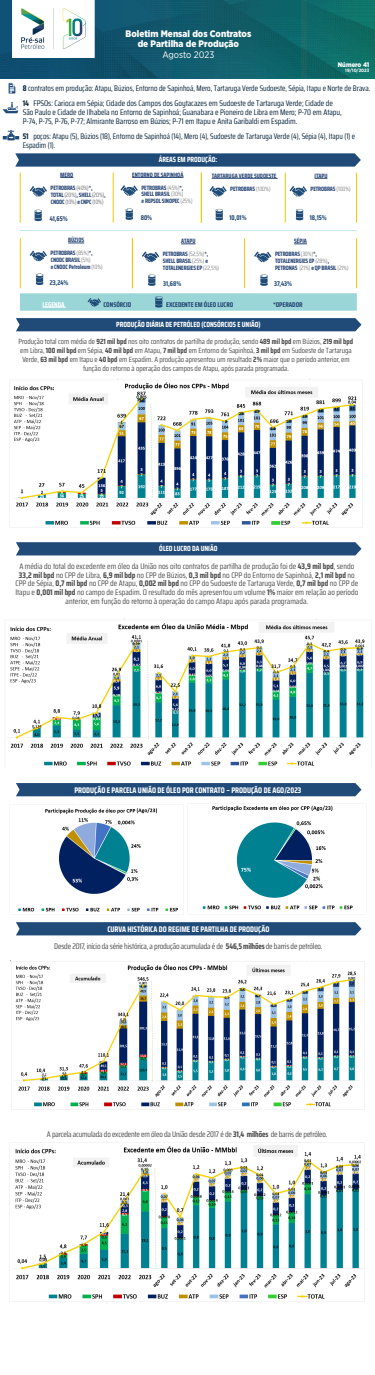
<style>
.page{position:relative;width:375px;height:1375px;background:#fff}
.page>*{position:absolute;margin:0;border:0;box-sizing:border-box;transform-origin:0 0}
.Parágrafo_básico{font:900 9.44px/10.4px "Gotham Narrow";color:#fff;text-align:center}
.Parágrafo_básico-2{font:9.44px "Gotham Narrow";letter-spacing:-.005em;color:#fff}
.texto{font:8.12px/8.8px "Saira Condensed";color:#4a4a4a;text-align:center}
.texto-2{font:8.12px/8.8px "Saira Condensed";color:#002037}
.texto-3{font:8.12px "Saira Condensed";letter-spacing:-.02em;color:#4a4a4a}
.texto-4{font:8.12px/8.8px "Saira Condensed";color:#002037;scale:.96 1}
.Titulos{font:700 8.12px "Saira Condensed";color:#fff}
.texto-5{font:7.5px/9px "Saira Condensed";color:#4a4a4a;text-align:center}
.Titulos-2{font:700 7.5px "Saira Condensed";color:#fff}
.texto-6{font:700 6.88px "Saira Condensed";color:#274575}
.Titulos-3{font:700 6.88px "Saira Condensed";color:#204b78}
.Titulos-4{font:700 6.88px "Saira Condensed";color:#274575}
.texto-7{font:700 6.88px "Saira Condensed";color:#fff}
.Parágrafo_básico-3{font:900 6.62px "Gotham Narrow";color:#fff}
.Titulos-5{font:700 6.25px/6.9px "Saira Condensed";letter-spacing:-.02em;color:#274575}
.Titulos-6{font:700 6.25px "Saira Condensed";color:#274575}
.Parágrafo_básico-4{font:700 4.75px "Gotham Narrow";color:#fff}
.s1{font-weight:700}
.s2{font-weight:700;color:#0e2538}
.s3{font-weight:400;color:#737073}
.s4{font-weight:400;color:#878787}
</style>
<div class="page">
<div style="left:0;top:0;width:375px;height:78px;background:linear-gradient(to right,#114a73,#0f6e66)"></div>
<svg style="left:3px;top:102px;width:15px;height:11px"></svg>
<svg style="left:3px;top:130px;width:16px;height:10px"></svg>
<svg style="left:8px;top:82px;width:8px;height:12px"></svg>
<svg style="left:16px;top:542px;width:346px;height:13px;background:#26507c"></svg>
<svg style="left:16px;top:318px;width:346px;height:13px;background:#244e7a"></svg>
<svg style="left:16px;top:922px;width:346px;height:13px;background:#264f7b"></svg>
<svg style="left:15px;top:153px;width:346px;height:14px;background:#2f5781"></svg>
<svg style="left:60px;top:177px;width:13px;height:1px"></svg>
<hr style="left:132px;top:177px;width:51px;height:1px;background:#274575">
<hr style="left:212px;top:178px;width:66px;height:1px;background:#274575">
<svg style="left:315px;top:178px;width:12px;height:1px"></svg>
<svg style="left:30px;top:186px;width:17px;height:11px"></svg>
<svg style="left:121px;top:185px;width:17px;height:11px"></svg>
<svg style="left:209px;top:186px;width:18px;height:11px"></svg>
<svg style="left:290px;top:186px;width:17px;height:11px"></svg>
<svg style="left:34px;top:210px;width:8px;height:11px"></svg>
<svg style="left:126px;top:208px;width:7px;height:12px"></svg>
<svg style="left:216px;top:209px;width:7px;height:11px"></svg>
<svg style="left:296px;top:209px;width:7px;height:11px"></svg>
<hr style="left:285px;top:173px;width:1px;height:50px;background:#fcc400">
<hr style="left:20px;top:173px;width:1px;height:50px;background:#fcc400">
<hr style="left:113px;top:173px;width:1px;height:50px;background:#fcc400">
<hr style="left:201px;top:173px;width:1px;height:50px;background:#fcc400">
<div style="left:20px;top:293px;width:337px;height:18px;background:#9ad6d7"></div>
<svg style="left:43px;top:307px;width:23px;height:1px"></svg>
<svg style="left:88px;top:298px;width:13px;height:9px"></svg>
<svg style="left:155px;top:296px;width:8px;height:12px"></svg>
<svg style="left:181px;top:244px;width:15px;height:1px"></svg>
<svg style="left:142px;top:251px;width:17px;height:12px"></svg>
<svg style="left:148px;top:274px;width:8px;height:12px"></svg>
<hr style="left:244px;top:238px;width:1px;height:50px;background:#fcc400">
<hr style="left:356px;top:238px;width:1px;height:50px;background:#fcc400">
<hr style="left:20px;top:238px;width:1px;height:50px;background:#fcc400">
<hr style="left:132px;top:238px;width:1px;height:50px;background:#fcc400">
<svg style="left:294px;top:244px;width:13px;height:1px"></svg>
<svg style="left:254px;top:251px;width:17px;height:12px"></svg>
<svg style="left:260px;top:274px;width:8px;height:12px"></svg>
<svg style="left:68px;top:243px;width:16px;height:1px"></svg>
<svg style="left:30px;top:251px;width:17px;height:11px"></svg>
<svg style="left:36px;top:274px;width:7px;height:11px"></svg>
<hr style="left:20px;top:230px;width:337px;height:1px;background:#00999c">
<img style="left:9px;top:1141px;width:356px;height:162px">
<svg style="left:16px;top:783px;width:346px;height:13px;background:#244e7a"></svg>
<img style="left:10px;top:961px;width:355px;height:149px">
<hr style="left:356px;top:173px;width:1px;height:50px;background:#fcc400">
<img style="left:10px;top:378px;width:352px;height:151px">
<img style="left:18px;top:804px;width:166px;height:111px">
<img style="left:202px;top:803px;width:151px;height:107px">
<img style="left:12px;top:0;width:82px;height:58px">
<img style="left:7px;top:619px;width:361px;height:147px">
<p class="Parágrafo_básico" style="left:125px;top:28px;width:127px">Boletim Mensal dos Contratos de Partilha de Produção</p>
<p class="Parágrafo_básico-2" style="left:162px;top:49px;width:54px">Agosto 2023</p>
<p class="Parágrafo_básico-3" style="left:338px;top:60px;width:33px">Número 41</p>
<p class="Parágrafo_básico-4" style="left:345px;top:67px;width:26px">19/10/2023</p>
<p class="texto-2" style="left:23px;top:83px;width:349px"><span class="s1">8</span> contratos em produção: Atapu, Búzios, Entorno de Sapinhoá, Mero, Tartaruga Verde Sudoeste, Sépia, Itapu e Norte de Brava.</p>
<p class="texto-2" style="left:23px;top:99px;width:321px"><span class="s2">14</span> FPSOs: Carioca em Sépia; Cidade dos Campos dos Goytacazes em Sudoeste de Tartaruga Verde; Cidade de<br>São Paulo e Cidade de Ilhabela no Entorno de Sapinhoá; Guanabara e Pioneiro de Libra em Mero; P-70 em Atapu,<br>P-74, P-75, P-76, P-77; Almirante Barroso em Búzios; P-71 em Itapu e Anita Garibaldi em Espadim.</p>
<p class="texto-4" style="left:23px;top:132px;width:348px"><span class="s2">51</span> poços: Atapu (5), Búzios (18), Entorno de Sapinhoá (14), Mero (4), Sudoeste de Tartaruga Verde (4), Sépia (4), Itapu (1) e<br>Espadim (1).</p>
<p class="Titulos-2" style="left:159px;top:154px;width:60px">ÁREAS EM PRODUÇÃO:</p>
<p class="Titulos-5" style="left:60px;top:171px;width:15px">MERO</p>
<p class="Titulos-6" style="left:132px;top:170px;width:53px">ENTORNO DE SAPINHOÁ</p>
<p class="Titulos-6" style="left:212px;top:171px;width:66px">TARTARUGA VERDE SUDOESTE</p>
<p class="Titulos-5" style="left:315px;top:172px;width:14px">ITAPU</p>
<p class="Titulos-5" style="left:51px;top:185px;width:56px">PETROBRAS <span class="s3">(40%)</span>*,<br>TOTAL <span class="s3">(20%)</span>, SHELL <span class="s3">(20%)</span>,<br>CNOOC <span class="s3">(10%)</span> e CNPC <span class="s3">(10%)</span></p>
<p class="Titulos-5" style="left:142px;top:184px;width:43px">PETROBRAS <span class="s4">(45%)</span>*,<br>SHELL BRASIL <span class="s4">(30%)</span></p>
<p class="Titulos-5" style="left:230px;top:185px;width:42px">PETROBRAS <span class="s4">(100%)</span></p>
<p class="Titulos-5" style="left:311px;top:185px;width:42px">PETROBRAS <span class="s4">(100%)</span></p>
<p class="Titulos-5" style="left:142px;top:198px;width:52px">e REPSOL SINOPEC <span class="s4">(25%)</span></p>
<p class="Titulos-4" style="left:50px;top:213px;width:20px">41,65%</p>
<p class="Titulos-4" style="left:141px;top:212px;width:13px">80%</p>
<p class="Titulos-3" style="left:229px;top:212px;width:19px">10,01%</p>
<p class="Titulos-3" style="left:310px;top:212px;width:19px">18,15%</p>
<p class="Titulos-5" style="left:68px;top:237px;width:18px">BÚZIOS</p>
<p class="Titulos-5" style="left:51px;top:249px;width:44px">PETROBRAS <span class="s4">(85%)</span>*,<br>CNODC BRASIL <span class="s4">(5%)</span></p>
<p class="Titulos-5" style="left:51px;top:263px;width:54px">e CNOOC Petroleum <span class="s4">(10%)</span></p>
<p class="Titulos-3" style="left:50px;top:277px;width:20px">23,24%</p>
<p class="Titulos-5" style="left:181px;top:238px;width:16px">ATAPU</p>
<p class="Titulos-5" style="left:163px;top:251px;width:58px">PETROBRAS <span class="s4">(52,5%)</span>*,<br>SHELL BRASIL <span class="s4">(25%)</span> e<br>TOTALENERGIES EP <span class="s4">(22,5%)</span></p>
<p class="Titulos-3" style="left:163px;top:278px;width:20px">31,68%</p>
<p class="Titulos-5" style="left:294px;top:238px;width:14px">SÉPIA</p>
<p class="Titulos-5" style="left:275px;top:250px;width:56px">PETROBRAS <span class="s4">(30%)</span>*,<br>TOTALENERGIES EP <span class="s4">(28%)</span>,</p>
<p class="Titulos-5" style="left:275px;top:264px;width:75px">PETRONAS <span class="s4">(21%)</span> e QP BRASIL <span class="s4">(21%)</span></p>
<p class="Titulos-3" style="left:274px;top:278px;width:19px">37,43%</p>
<p class="texto-7" style="left:43px;top:299px;width:24px">LEGENDA</p>
<p class="texto-6" style="left:104px;top:299px;width:29px">CONSÓRCIO</p>
<p class="texto-6" style="left:166px;top:299px;width:69px">EXCEDENTE EM ÓLEO LUCRO</p>
<p class="texto-6" style="left:273px;top:299px;width:31px">*OPERADOR</p>
<p class="Titulos-2" style="left:116px;top:319px;width:146px">PRODUÇÃO DIÁRIA DE PETRÓLEO (CONSÓRCIOS E UNIÃO)</p>
<p class="texto-5" style="left:19px;top:336px;width:336px">Produção total com média de <span class="s1">921 mil bpd</span> nos oito contratos de partilha de produção, sendo <span class="s1">489 mil bpd</span> em Búzios, <span class="s1">219 mil bpd </span>em Libra, <span class="s1">100 mil bpd</span> em Sépia, <span class="s1">40 mil bpd</span> em Atapu, <span class="s1">7 mil bpd</span> em Entorno de Sapinhoá, <span class="s1">3 mil bpd</span> em Sudoeste de Tartaruga Verde, <span class="s1">63 mil bpd</span> em Itapu e <span class="s1">40 bpd</span> em Espadim. A produção apresentou um resultado <span class="s1">2%</span> maior que o período anterior, em função do retorno à operação dos campos de Atapu, após parada programada.</p>
<p class="Titulos-2" style="left:159px;top:543px;width:60px">ÓLEO LUCRO DA UNIÃO</p>
<p class="texto" style="left:15px;top:561px;width:345px">A média do total do excedente em óleo da União nos oito contratos de partilha de produção foi de <span class="s1">43,9 mil bpd</span>, sendo <span class="s1">33,2 mil bpd</span> no CPP de Libra, <span class="s1">6,9 mil bdp</span> no CPP de Búzios, <span class="s1">0,3 mil bpd</span> no CPP do Entorno de Sapinhoá, <span class="s1">2,1 mil bpd</span> no CPP de Sépia, <span class="s1">0,7 mil bpd</span> no CPP de Atapu, <span class="s1">0,002 mil bpd</span> no CPP do Sudoeste de Tartaruga Verde, <span class="s1">0,7 mil bpd</span> no CPP de Itapu e <span class="s1">0,001 mil bpd</span> no campo de Espadim. O resultado do mês apresentou um volume <span class="s1">1%</span> maior em relação ao período anterior, em função do retorno à operação do campo Atapu após parada programada.</p>
<p class="Titulos" style="left:74px;top:784px;width:228px">PRODUÇÃO E PARCELA UNIÃO DE ÓLEO POR CONTRATO – PRODUÇÃO DE AGO/2023</p>
<p class="Titulos" style="left:107px;top:923px;width:164px">CURVA HISTÓRICA DO REGIME DE PARTILHA DE PRODUÇÃO</p>
<p class="texto-3" style="left:54px;top:940px;width:270px">Desde 2017, início da série histórica, a produção acumulada é de <span class="s1">546,5 milhões</span> de barris de petróleo.</p>
<p class="texto-3" style="left:47px;top:1128px;width:282px">A parcela acumulada do excedente em óleo da União desde 2017 é de <span class="s1">31,4 milhões</span> de barris de petróleo.</p>
</div>
